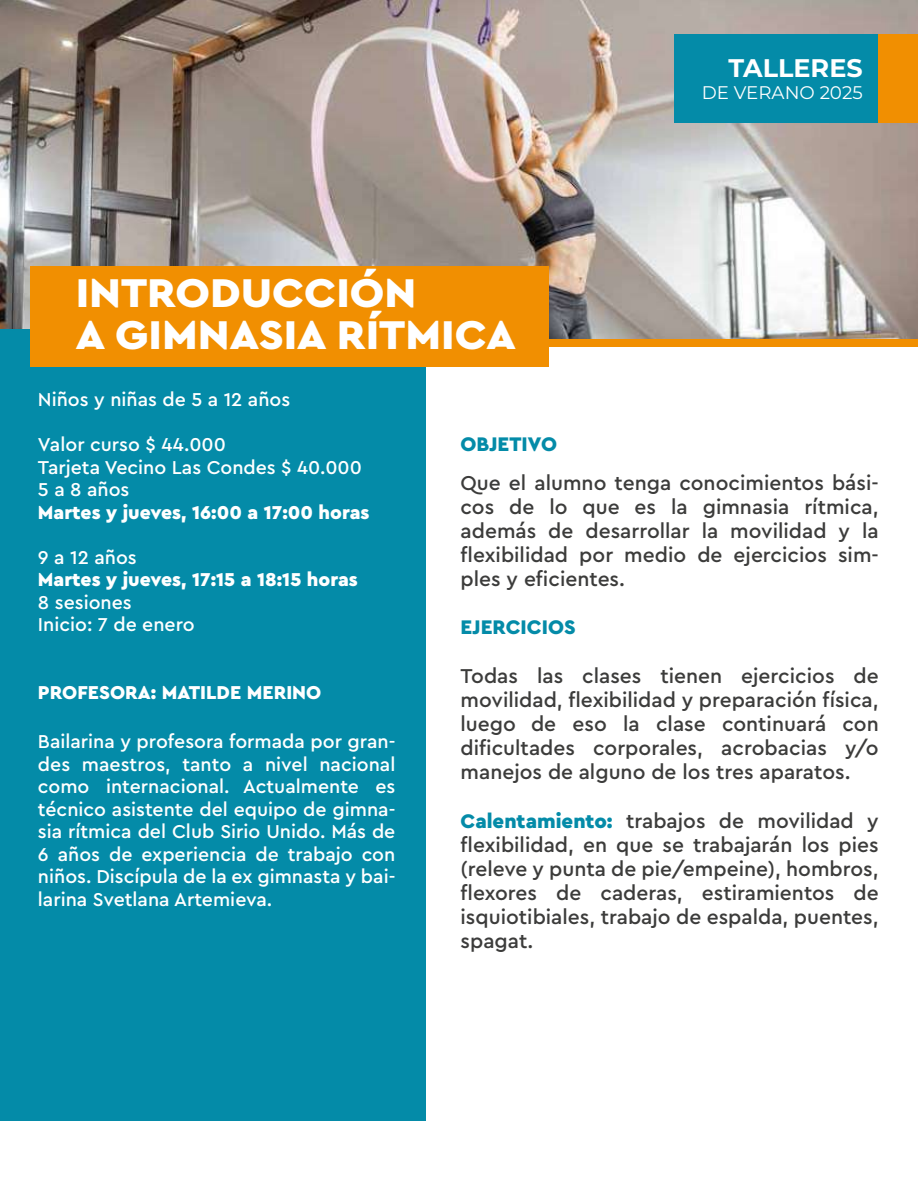
<style>
.page{position:relative;width:918px;height:1188px;background:#fff}
.page>*{position:absolute;margin:0;border:0;box-sizing:border-box;transform-origin:0 0}
.t1{font:900 42px/42px "Cera Pro";color:#fff;scale:1.06 1}
.t2{font:700 25.5px "Montserrat";color:#fff}
.t3{font:500 21px/24px "Cera Pro";color:#3c3c3b;text-align:justify}
.t4{font:900 20.55px "Cera Pro";color:#048ba8}
.t5{font:500 19.5px/22.5px "Cera Pro";color:#fff}
.t6{font:900 19.5px "Cera Pro";color:#fff}
.t7{font:18.3px "Montserrat";color:#fff}
.s1{font-weight:900;font-size:20.55px;color:#048ba8}
</style>
<div class="page">
<img style="left:0;top:0;width:918px;height:339px">
<div style="left:0;top:330px;width:425px;height:791px;background:#048ba8"></div>
<div style="left:453px;top:339px;width:465px;height:8px;background:#f18f01"></div>
<div style="left:675px;top:35px;width:204px;height:88px;background:#048ba8"></div>
<div style="left:879px;top:35px;width:39px;height:88px;background:#f18f01"></div>
<div style="left:30px;top:266px;width:519px;height:101px;background:#f18f01"></div>
<p class="t2" style="left:728px;top:50px;width:136px">TALLERES</p>
<h1 class="t1" style="left:76px;top:270px;width:417px">INTRODUCCIÓN<br>A GIMNASIA RÍTMICA</h1>
<p class="t7" style="left:702px;top:80px;width:162px">DE VERANO 2025</p>
<p class="t5" style="left:38px;top:388px;width:254px">Niños y niñas de 5 a 12 años</p>
<p class="t5" style="left:38px;top:433px;width:326px">Valor curso $ 44.000<br>Tarjeta Vecino Las Condes $ 40.000<br>5 a 8 años</p>
<p class="t6" style="left:38px;top:499px;width:333px">Martes y jueves, 16:00 a 17:00 horas</p>
<p class="t5" style="left:38px;top:545px;width:100px">9 a 12 años</p>
<p class="t6" style="left:38px;top:567px;width:321px">Martes y jueves, 17:15 a 18:15 horas</p>
<p class="t5" style="left:38px;top:590px;width:158px">8 sesiones<br>Inicio: 7 de enero</p>
<p class="t6" style="left:38px;top:679px;width:285px">PROFESORA: MATILDE MERINO</p>
<p class="t5" style="left:38px;top:730px;width:359px;text-align:justify">Bailarina y profesora formada por gran&shy;des maestros, tanto a nivel nacional como internacional. Actualmente es técnico asistente del equipo de gimna&shy;sia rítmica del Club Sirio Unido. Más de 6 años de experiencia de trabajo con niños. Discípula de la ex gimnasta y bai&shy;larina Svetlana Artemieva.</p>
<p class="t4" style="left:461px;top:431px;width:98px">OBJETIVO</p>
<p class="t3" style="left:461px;top:470px;width:420px">Que el alumno tenga conocimientos bási&shy;cos de lo que es la gimnasia rítmica, además de desarrollar la movilidad y la flexibilidad por medio de ejercicios sim&shy;ples y eficientes.</p>
<p class="t4" style="left:461px;top:614px;width:116px">EJERCICIOS</p>
<p class="t3" style="left:461px;top:663px;width:420px">Todas las clases tienen ejercicios de movilidad, flexibilidad y preparación física, luego de eso la clase continuará con dificultades corporales, acrobacias y/o manejos de alguno de los tres aparatos.</p>
<p class="t3" style="left:461px;top:808px;width:420px"><span class="s1">Calentamiento:</span> trabajos de movilidad y flexibilidad, en que se trabajarán los pies (releve y punta de pie/empeine), hombros, flexores de caderas, estiramientos de isquiotibiales, trabajo de espalda, puentes, spagat.</p>
</div>
